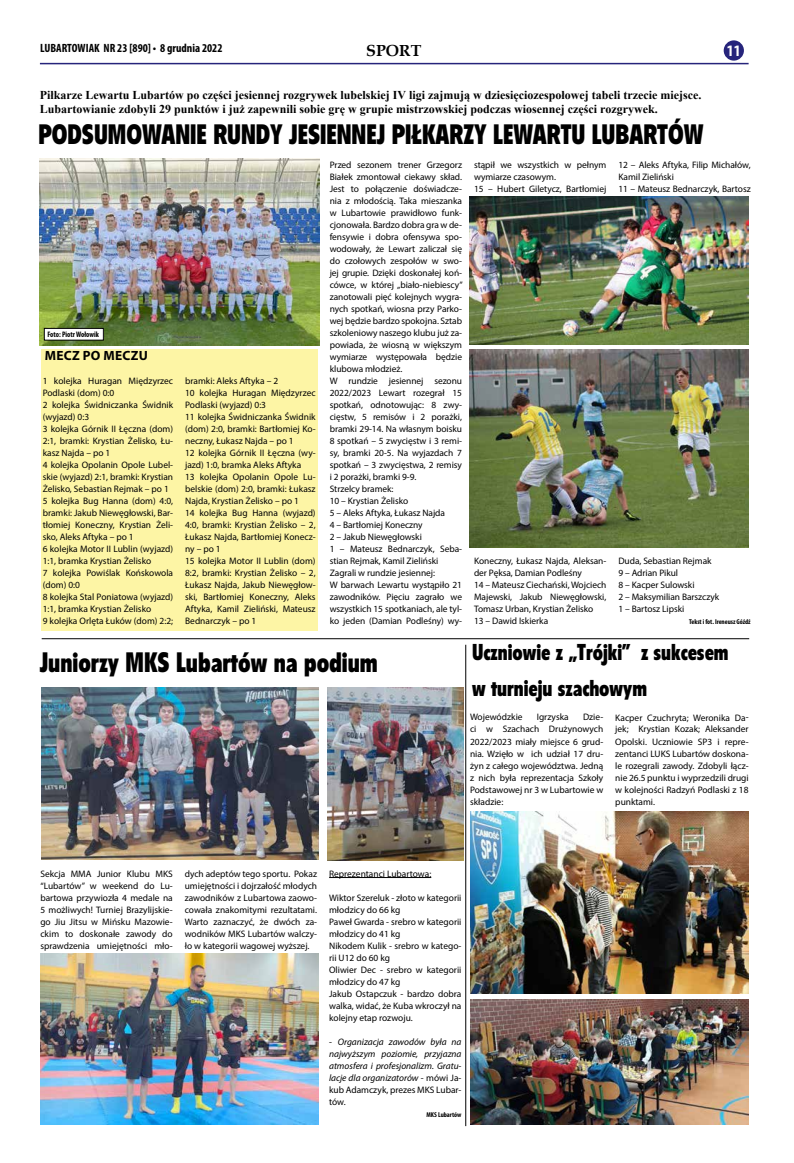
<style>
.page{position:relative;width:794px;height:1163px;background:#fff}
.page>*{position:absolute;margin:0;border:0;box-sizing:border-box;transform-origin:0 0}
.t1{font:27.1px "EFN Olivea OT";color:#000;scale:.88 1}
.t2{font:22.1px/36px "EFN Olivea OT";color:#000;scale:.88 1}
.t3{font:700 16px "Book Antiqua";color:#000}
.t4{font:700 condensed 16px "Myriad Pro";color:#fff}
.t5{font:700 13.4px "Myriad Pro";letter-spacing:.02em;color:#000}
.t6{font:700 12px/14.4px "Times New Roman";color:#000}
.t7{font:700 condensed 12px "Myriad Pro";color:#000}
.t8{font:9.4px/12px "Myriad Pro";letter-spacing:-.005em;color:#000}
.t9{font:italic 9.4px/12px "Myriad Pro";color:#000;text-align:justify}
.t10{font:700 condensed 8px "Myriad Pro";color:#000;scale:.95 1}
.t11{font:700 condensed 7px "Myriad Pro";letter-spacing:-.005em;color:#000}
.s1{font-style:normal}
</style>
<div class="page">
<div style="left:723px;top:40px;width:21px;height:21px;background:#26247b;border-radius:50%"></div>
<hr style="left:40px;top:63px;width:708px;height:1px;background:#26247b">
<div style="left:41px;top:349px;width:276px;height:281px;background:#fdf5a5"></div>
<img style="left:40px;top:159px;width:280px;height:186px">
<img style="left:469px;top:196px;width:279px;height:148px">
<img style="left:469px;top:350px;width:279px;height:198px">
<hr style="left:42px;top:638px;width:707px;height:1px;background:#000">
<hr style="left:329px;top:877px;width:102px;height:1px;background:#000">
<hr style="left:465px;top:644px;width:1px;height:481px;background:#000">
<img style="left:40px;top:953px;width:278px;height:171px">
<img style="left:327px;top:687px;width:136px;height:172px">
<img style="left:41px;top:687px;width:277px;height:172px">
<img style="left:470px;top:811px;width:278px;height:182px">
<img style="left:470px;top:999px;width:278px;height:125px">
<div style="left:44px;top:328px;width:59px;height:12px;background:#fff"></div>
<div style="left:44px;top:328px;width:60px;height:12px;border:1px solid #000"></div>
<p class="t7" style="left:40px;top:41px;width:184px">LUBARTOWIAK NR 23 [890] • 8 grudnia 2022</p>
<h3 class="t3" style="left:366px;top:39px;width:57px">SPORT</h3>
<h3 class="t4" style="left:727px;top:40px;width:15px">11</h3>
<p class="t6" style="left:40px;top:87px;width:663px">Piłkarze Lewartu Lubartów po części jesiennej rozgrywek lubelskiej IV ligi zajmują w dziesięciozespołowej tabeli trzecie miejsce.<br>Lubartowianie zdobyli 29 punktów i już zapewnili sobie grę w grupie mistrzowskiej podczas wiosennej części rozgrywek.</p>
<h1 class="t1" style="left:38px;top:117px;width:757px">PODSUMOWANIE RUNDY JESIENNEJ PIŁKARZY LEWARTU LUBARTÓW</h1>
<p class="t10" style="left:47px;top:329px;width:56px">Foto: Piotr Wołowik</p>
<h3 class="t5" style="left:45px;top:347px;width:105px">MECZ PO MECZU</h3>
<p class="t8" style="left:43px;top:375px;width:132px">1 kolejka Huragan Międzyrzec<br>Podlaski (dom) 0:0<br>2 kolejka Świdniczanka Świdnik (wyjazd) 0:3<br>3 kolejka Górnik II Łęczna (dom)<br>2:1, bramki: Krystian Żelisko, Łu&shy;kasz Najda – po 1<br>4 kolejka Opolanin Opole Lubel&shy;skie (wyjazd) 2:1, bramki: Krystian<br>Żelisko, Sebastian Rejmak – po 1<br>5 kolejka Bug Hanna (dom) 4:0, bramki: Jakub Niewęgłowski, Bar&shy;tłomiej Koneczny, Krystian Żeli&shy;sko, Aleks Aftyka – po 1<br>6 kolejka Motor II Lublin (wyjazd)<br>1:1, bramka Krystian Żelisko<br>7 kolejka Powiślak Końskowola (dom) 0:0<br>8 kolejka Stal Poniatowa (wyjazd)<br>1:1, bramka Krystian Żelisko<br>9 kolejka Orlęta Łuków (dom) 2:2;</p>
<p class="t8" style="left:185px;top:375px;width:132px">bramki: Aleks Aftyka – 2<br>10 kolejka Huragan Międzyrzec<br>Podlaski (wyjazd) 0:3<br>11 kolejka Świdniczanka Świdnik (dom) 2:0, bramki: Bartłomiej Ko&shy;neczny, Łukasz Najda – po 1<br>12 kolejka Górnik II Łęczna (wy&shy;jazd) 1:0, bramka Aleks Aftyka<br>13 kolejka Opolanin Opole Lu&shy;belskie (dom) 2:0, bramki: Łukasz<br>Najda, Krystian Żelisko – po 1<br>14 kolejka Bug Hanna (wyjazd)<br>4:0, bramki: Krystian Żelisko – 2,<br>Łukasz Najda, Bartłomiej Konecz&shy;ny – po 1<br>15 kolejka Motor II Lublin (dom)<br>8:2, bramki: Krystian Żelisko – 2,<br>Łukasz Najda, Jakub Niewęgłow&shy;ski, Bartłomiej Koneczny, Aleks<br>Aftyka, Kamil Zieliński, Mateusz<br>Bednarczyk – po 1</p>
<p class="t8" style="left:330px;top:159px;width:135px">Przed sezonem trener Grzegorz<br>Białek zmontował ciekawy skład.<br>Jest to połączenie doświadcze&shy;nia z młodością. Taka mieszanka w Lubartowie prawidłowo funk&shy;cjonowała. Bardzo dobra gra w de&shy;fensywie i dobra ofensywa spo&shy;wodowały, że Lewart zaliczał się do czołowych zespołów w swo&shy;jej grupie. Dzięki doskonałej koń&shy;cówce, w której „biało-niebiescy” zanotowali pięć kolejnych wygra&shy;nych spotkań, wiosna przy Parko&shy;wej będzie bardzo spokojna. Sztab szkoleniowy naszego klubu już za&shy;powiada, że wiosną w większym wymiarze występowała będzie klubowa młodzież.<br>W rundzie jesiennej sezonu<br>2022/2023 Lewart rozegrał 15 spotkań, odnotowując: 8 zwy&shy;cięstw, 5 remisów i 2 porażki, bramki 29-14. Na własnym boisku<br>8 spotkań – 5 zwycięstw i 3 remi&shy;sy, bramki 20-5. Na wyjazdach 7 spotkań – 3 zwycięstwa, 2 remisy i 2 porażki, bramki 9-9.<br>Strzelcy bramek:<br>10 – Krystian Żelisko<br>5 – Aleks Aftyka, Łukasz Najda<br>4 – Bartłomiej Koneczny<br>2 – Jakub Niewęgłowski<br>1 – Mateusz Bednarczyk, Seba&shy;stian Rejmak, Kamil Zieliński<br>Zagrali w rundzie jesiennej:<br>W barwach Lewartu wystąpiło 21 zawodników. Pięciu zagrało we wszystkich 15 spotkaniach, ale tyl&shy;ko jeden (Damian Podleśny) wy-</p>
<p class="t8" style="left:474px;top:159px;width:134px">stąpił we wszystkich w pełnym wymiarze czasowym.<br>15 – Hubert Giletycz, Bartłomiej</p>
<p class="t8" style="left:474px;top:555px;width:134px">Koneczny, Łukasz Najda, Aleksan&shy;der Pęksa, Damian Podleśny<br>14 – Mateusz Ciechański, Wojciech<br>Majewski, Jakub Niewęgłowski,<br>Tomasz Urban, Krystian Żelisko<br>13 – Dawid Iskierka</p>
<p class="t8" style="left:618px;top:159px;width:134px">12 – Aleks Aftyka, Filip Michałów,<br>Kamil Zieliński<br>11 – Mateusz Bednarczyk, Bartosz</p>
<p class="t8" style="left:618px;top:555px;width:102px">Duda, Sebastian Rejmak<br>9 – Adrian Pikul<br>8 – Kacper Sulowski<br>2 – Maksymilian Barszczyk<br>1 – Bartosz Lipski</p>
<p class="t11" style="left:689px;top:617px;width:63px">Tekst i fot. Ireneusz Góźdź</p>
<h1 class="t1" style="left:40px;top:645px;width:386px">Juniorzy MKS Lubartów na podium</h1>
<h2 class="t2" style="left:472px;top:634px;width:293px">Uczniowie z „Trójki” z sukcesem w turnieju szachowym</h2>
<p class="t8" style="left:470px;top:711px;width:54px">Wojewódzkie</p>
<p class="t8" style="left:537px;top:711px;width:34px">Igrzyska</p>
<p class="t8" style="left:470px;top:711px;width:135px;text-align:justify;text-indent:113px">Dzie&shy;ci w Szachach Drużynowych 2022/2023 miały miejsce 6 grud&shy;nia. Wzięło w ich udział 17 dru&shy;żyn z całego województwa. Jedną z nich była reprezentacja Szkoły Podstawowej nr 3 w Lubartowie w składzie:</p>
<p class="t8" style="left:615px;top:711px;width:135px;text-align:justify">Kacper Czuchryta; Weronika Da&shy;jek; Krystian Kozak; Aleksander Opolski. Uczniowie SP3 i repre&shy;zentanci LUKS Lubartów doskona&shy;le rozegrali zawody. Zdobyli łącz&shy;nie 26.5 punktu i wyprzedzili drugi w kolejności Radzyń Podlaski z 18 punktami.</p>
<p class="t8" style="left:40px;top:867px;width:134px;text-align:justify">Sekcja MMA Junior Klubu MKS “Lubartów” w weekend do Lu&shy;bartowa przywiozła 4 medale na 5 możliwych! Turniej Brazylijskie&shy;go Jiu Jitsu w Mińsku Mazowie&shy;ckim to doskonałe zawody do sprawdzenia umiejętności mło-</p>
<p class="t8" style="left:185px;top:867px;width:134px;text-align:justify">dych adeptów tego sportu. Pokaz umiejętności i dojrzałość młodych zawodników z Lubartowa zaowo&shy;cowała znakomitymi rezultatami.<br>Warto zaznaczyć, że dwóch za&shy;wodników MKS Lubartów walczy&shy;ło w kategorii wagowej wyższej.</p>
<p class="t8" style="left:329px;top:867px;width:104px">Reprezentanci Lubartowa:</p>
<p class="t8" style="left:329px;top:891px;width:134px">Wiktor Szereluk - złoto w kategorii młodzicy do 66 kg<br>Paweł Gwarda - srebro w kategorii młodzicy do 41 kg<br>Nikodem Kulik - srebro w katego&shy;rii U12 do 60 kg<br>Oliwier Dec - srebro w kategorii młodzicy do 47 kg<br>Jakub Ostapczuk - bardzo dobra walka, widać, że Kuba wkroczył na kolejny etap rozwoju.</p>
<p class="t9" style="left:329px;top:1035px;width:134px"><span class="s1">-</span> Organizacja zawodów była na najwyższym poziomie, przyjazna atmosfera i profesjonalizm. Gratu&shy;lacje dla organizatorów <span class="s1">- mówi Ja&shy;kub Adamczyk, prezes MKS Lubar&shy;tów.</span></p>
<p class="t11" style="left:426px;top:1109px;width:36px">MKS Lubartów</p>
</div>
